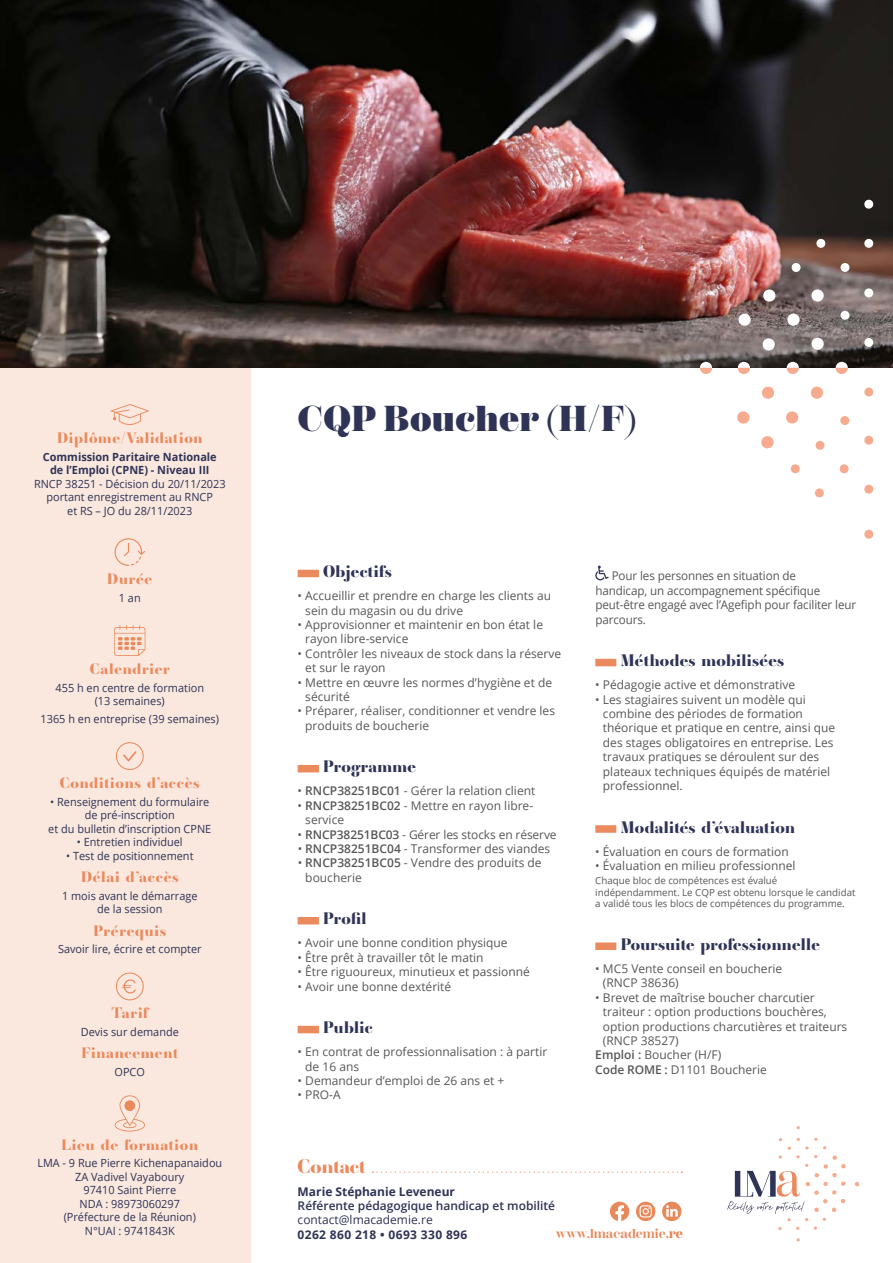
<style>
.page{position:relative;width:893px;height:1263px;background:#fff}
.page>*{position:absolute;margin:0;border:0;box-sizing:border-box;transform-origin:0 0}
.t1{font:900 36px "Scotch Display";color:#2f3355}
.t2{font:800 19.5px "Ambroise Std";color:#ea8a5d}
.t3{font:800 16.5px "Ambroise Std";letter-spacing:.02em;color:#2f3355}
.t4{font:800 15px "Ambroise Std";letter-spacing:.05em;color:#ea8a5d}
.t5{font:700 12.9px "Scotch Display";color:#e8895b}
.t6{font:12px/14.4px "Open Sans";color:#575756}
.t7{font:600 12px "Open Sans";color:#2f3355}
.t8{font:700 12px "Open Sans";color:#2f3355}
.t9{font:12px "Open Sans";color:#2f3355}
.t10{font:700 12px "Open Sans";letter-spacing:.03em;color:#2f3355}
.t11{font:11.25px/13.5px "Open Sans";color:#2f3355;text-align:center}
.t12{font:700 11.25px/13.5px "Open Sans";color:#2f3355;text-align:center}
.t13{font:9.75px/11.7px "Open Sans";color:#575756}
.s1{font-weight:600}
</style>
<div class="page">
<div style="left:0;top:368px;width:251px;height:895px;background:#fae8df"></div>
<svg style="left:854px;top:1182px;width:5px;height:4px"></svg>
<svg style="left:727px;top:1137px;width:119px;height:93px"></svg>
<svg style="left:372px;top:1171px;width:310px;height:2px"></svg>
<svg style="left:636px;top:1202px;width:19px;height:19px"></svg>
<svg style="left:640px;top:1205px;width:12px;height:12px"></svg>
<div style="left:662px;top:1202px;width:19px;height:19px;background:#e8895b;border-radius:50%"></div>
<svg style="left:666px;top:1205px;width:12px;height:12px"></svg>
<svg style="left:610px;top:1202px;width:19px;height:19px"></svg>
<svg style="left:110px;top:404px;width:40px;height:21px"></svg>
<svg style="left:115px;top:538px;width:30px;height:28px"></svg>
<svg style="left:114px;top:625px;width:31px;height:31px"></svg>
<svg style="left:116px;top:742px;width:28px;height:28px"></svg>
<svg style="left:116px;top:972px;width:28px;height:28px"></svg>
<svg style="left:115px;top:1095px;width:30px;height:36px"></svg>
<div style="left:125px;top:1100px;width:10px;height:11px;background:#e88a5c;border-radius:50%"></div>
<div style="left:125px;top:1101px;width:10px;height:10px;background:#e88a5c;border-radius:50%"></div>
<img style="left:0;top:0;width:893px;height:368px">
<div style="left:298px;top:570px;width:21px;height:7px;background:#ea8a5d"></div>
<div style="left:298px;top:765px;width:21px;height:7px;background:#ea8a5d"></div>
<div style="left:298px;top:917px;width:21px;height:7px;background:#ea8a5d"></div>
<div style="left:298px;top:1026px;width:21px;height:7px;background:#ea8a5d"></div>
<div style="left:595px;top:659px;width:21px;height:7px;background:#ea8a5d"></div>
<div style="left:595px;top:825px;width:21px;height:8px;background:#ea8a5d"></div>
<div style="left:595px;top:942px;width:21px;height:8px;background:#ea8a5d"></div>
<svg style="left:595px;top:566px;width:14px;height:14px"></svg>
<svg style="left:792px;top:263px;width:9px;height:9px"></svg>
<svg style="left:816px;top:239px;width:10px;height:9px"></svg>
<svg style="left:840px;top:263px;width:9px;height:9px"></svg>
<svg style="left:840px;top:311px;width:9px;height:9px"></svg>
<svg style="left:864px;top:239px;width:10px;height:9px"></svg>
<svg style="left:864px;top:288px;width:10px;height:10px"></svg>
<svg style="left:864px;top:338px;width:10px;height:9px"></svg>
<svg style="left:738px;top:314px;width:13px;height:12px"></svg>
<svg style="left:763px;top:289px;width:12px;height:13px"></svg>
<svg style="left:811px;top:289px;width:13px;height:13px"></svg>
<svg style="left:763px;top:338px;width:12px;height:13px"></svg>
<svg style="left:787px;top:314px;width:13px;height:12px"></svg>
<svg style="left:811px;top:338px;width:13px;height:12px"></svg>
<svg style="left:864px;top:200px;width:9px;height:9px"></svg>
<svg style="left:864px;top:388px;width:10px;height:9px"></svg>
<svg style="left:738px;top:362px;width:12px;height:12px"></svg>
<svg style="left:737px;top:411px;width:12px;height:13px"></svg>
<svg style="left:762px;top:387px;width:13px;height:12px"></svg>
<svg style="left:787px;top:362px;width:12px;height:12px"></svg>
<svg style="left:761px;top:436px;width:12px;height:13px"></svg>
<svg style="left:786px;top:411px;width:12px;height:13px"></svg>
<svg style="left:811px;top:387px;width:12px;height:12px"></svg>
<svg style="left:836px;top:362px;width:12px;height:12px"></svg>
<svg style="left:700px;top:362px;width:12px;height:12px"></svg>
<svg style="left:791px;top:464px;width:9px;height:10px"></svg>
<svg style="left:840px;top:416px;width:10px;height:9px"></svg>
<svg style="left:815px;top:441px;width:10px;height:9px"></svg>
<svg style="left:815px;top:488px;width:9px;height:10px"></svg>
<svg style="left:839px;top:464px;width:10px;height:10px"></svg>
<svg style="left:864px;top:436px;width:10px;height:9px"></svg>
<svg style="left:864px;top:485px;width:9px;height:9px"></svg>
<svg style="left:864px;top:530px;width:9px;height:9px"></svg>
<p class="t4" style="left:57px;top:428px;width:147px">Diplôme/Validation</p>
<p class="t12" style="left:43px;top:450px;width:175px">Commission Paritaire Nationale de l’Emploi (CPNE) - Niveau III</p>
<p class="t11" style="left:34px;top:477px;width:193px">RNCP 38251 - Décision du 20/11/2023 portant enregistrement au RNCP<br>et RS – JO du 28/11/2023</p>
<p class="t4" style="left:107px;top:569px;width:47px">Durée</p>
<p class="t11" style="left:119px;top:590px;width:23px">1 an</p>
<p class="t4" style="left:90px;top:659px;width:82px">Calendrier</p>
<p class="t11" style="left:56px;top:680px;width:150px">455 h en centre de formation (13 semaines)</p>
<p class="t11" style="left:41px;top:712px;width:180px">1365 h en entreprise (39 semaines)</p>
<p class="t4" style="left:60px;top:773px;width:141px">Conditions d’accès</p>
<p class="t11" style="left:48px;top:795px;width:165px">• Renseignement du formulaire de pré-inscription<br>et du bulletin d’inscription CPNE</p>
<p class="t11" style="left:77px;top:835px;width:107px">• Entretien individuel</p>
<p class="t11" style="left:66px;top:849px;width:129px">• Test de positionnement</p>
<p class="t4" style="left:81px;top:867px;width:99px">Délai d’accès</p>
<p class="t11" style="left:62px;top:889px;width:137px">1 mois avant le démarrage de la session</p>
<p class="t4" style="left:93px;top:921px;width:74px">Prérequis</p>
<p class="t11" style="left:58px;top:942px;width:145px">Savoir lire, écrire et compter</p>
<p class="t4" style="left:111px;top:1004px;width:38px">Tarif</p>
<p class="t11" style="left:81px;top:1025px;width:100px">Devis sur demande</p>
<p class="t4" style="left:81px;top:1044px;width:98px">Financement</p>
<p class="t11" style="left:115px;top:1065px;width:32px">OPCO</p>
<p class="t4" style="left:61px;top:1135px;width:138px">Lieu de formation</p>
<p class="t11" style="left:37px;top:1156px;width:186px">LMA - 9 Rue Pierre Kichenapanaidou<br>ZA Vadivel Vayaboury<br>97410 Saint Pierre<br>NDA : 98973060297<br>(Préfecture de la Réunion)<br>N°UAI : 9741843K</p>
<h1 class="t1" style="left:298px;top:398px;width:340px">CQP Boucher (H/F)</h1>
<h3 class="t3" style="left:323px;top:561px;width:70px">Objectifs</h3>
<p class="t6" style="left:305px;top:588px;width:247px;text-indent:-8px">• Accueillir et prendre en charge les clients au sein du magasin ou du drive</p>
<p class="t6" style="left:305px;top:617px;width:239px;text-indent:-8px">• Approvisionner et maintenir en bon état le rayon libre-service</p>
<p class="t6" style="left:305px;top:646px;width:257px;text-indent:-8px">• Contrôler les niveaux de stock dans la réserve et sur le rayon</p>
<p class="t6" style="left:305px;top:675px;width:248px;text-indent:-8px">• Mettre en œuvre les normes d’hygiène et de sécurité</p>
<p class="t6" style="left:305px;top:703px;width:251px;text-indent:-8px">• Préparer, réaliser, conditionner et vendre les produits de boucherie</p>
<h3 class="t3" style="left:323px;top:756px;width:94px">Programme</h3>
<p class="t6" style="left:298px;top:783px;width:239px">• <span class="s1">RNCP38251BC01</span> - Gérer la relation client</p>
<p class="t6" style="left:305px;top:798px;width:229px;text-indent:-8px">• <span class="s1">RNCP38251BC02</span> - Mettre en rayon libre&shy;service</p>
<p class="t6" style="left:298px;top:827px;width:260px">• <span class="s1">RNCP38251BC03</span> - Gérer les stocks en réserve</p>
<p class="t6" style="left:298px;top:841px;width:254px">• <span class="s1">RNCP38251BC04</span> - Transformer des viandes</p>
<p class="t6" style="left:305px;top:855px;width:238px;text-indent:-8px">• <span class="s1">RNCP38251BC05</span> - Vendre des produits de boucherie</p>
<h3 class="t3" style="left:323px;top:908px;width:45px">Profil</h3>
<p class="t6" style="left:298px;top:935px;width:212px">• Avoir une bonne condition physique</p>
<p class="t6" style="left:298px;top:950px;width:187px">• Être prêt à travailler tôt le matin</p>
<p class="t6" style="left:298px;top:964px;width:234px">• Être riguoureux, minutieux et passionné</p>
<p class="t6" style="left:298px;top:979px;width:155px">• Avoir une bonne dextérité</p>
<h3 class="t3" style="left:323px;top:1017px;width:51px">Public</h3>
<p class="t6" style="left:305px;top:1044px;width:243px;text-indent:-8px">• En contrat de professionnalisation : à partir de 16 ans</p>
<p class="t6" style="left:298px;top:1073px;width:208px">• Demandeur d’emploi de 26 ans et +</p>
<p class="t6" style="left:298px;top:1087px;width:45px">• PRO-A</p>
<p class="t6" style="left:595px;top:568px;width:262px;text-indent:16px">Pour les personnes en situation de<br>handicap, un accompagnement spécifique peut-être engagé avec l’Agefiph pour faciliter leur parcours.</p>
<h3 class="t3" style="left:621px;top:650px;width:165px">Méthodes mobilisées</h3>
<p class="t6" style="left:595px;top:677px;width:201px">• Pédagogie active et démonstrative</p>
<p class="t6" style="left:603px;top:692px;width:234px;text-indent:-8px">• Les stagiaires suivent un modèle qui combine des périodes de formation théorique et pratique en centre, ainsi que des stages obligatoires en entreprise. Les travaux pratiques se déroulent sur des plateaux techniques équipés de matériel professionnel.</p>
<h3 class="t3" style="left:621px;top:817px;width:176px">Modalités d’évaluation</h3>
<p class="t6" style="left:595px;top:844px;width:195px">• Évaluation en cours de formation</p>
<p class="t6" style="left:595px;top:858px;width:202px">• Évaluation en milieu professionnel</p>
<p class="t13" style="left:595px;top:874px;width:262px">Chaque bloc de compétences est évalué indépendamment. Le CQP est obtenu lorsque le candidat a validé tous les blocs de compétences du programme.</p>
<h3 class="t3" style="left:621px;top:934px;width:201px">Poursuite professionnelle</h3>
<p class="t6" style="left:603px;top:961px;width:181px;text-indent:-8px">• MC5 Vente conseil en boucherie (RNCP 38636)</p>
<p class="t6" style="left:595px;top:990px;width:221px">• Brevet de maîtrise boucher charcutier</p>
<p class="t6" style="left:603px;top:1004px;width:225px">traiteur : option productions bouchères,</p>
<p class="t6" style="left:603px;top:1019px;width:246px">option productions charcutières et traiteurs</p>
<p class="t6" style="left:603px;top:1033px;width:77px">(RNCP 38527)</p>
<p class="t6" style="left:595px;top:1047px;width:127px"><span class="s1">Emploi :</span> Boucher (H/F)</p>
<p class="t6" style="left:595px;top:1062px;width:173px"><span class="s1">Code ROME :</span> D1101 Boucherie</p>
<h2 class="t2" style="left:298px;top:1153px;width:70px">Contact</h2>
<p class="t8" style="left:298px;top:1183px;width:159px">Marie Stéphanie Leveneur</p>
<p class="t7" style="left:298px;top:1197px;width:259px">Référente pédagogique handicap et mobilité</p>
<p class="t9" style="left:298px;top:1212px;width:137px">contact@lmacademie.re</p>
<p class="t10" style="left:298px;top:1226px;width:171px">0262 860 218 • 0693 330 896</p>
<p class="t5" style="left:556px;top:1226px;width:128px">www.lmacademie.re</p>
</div>
